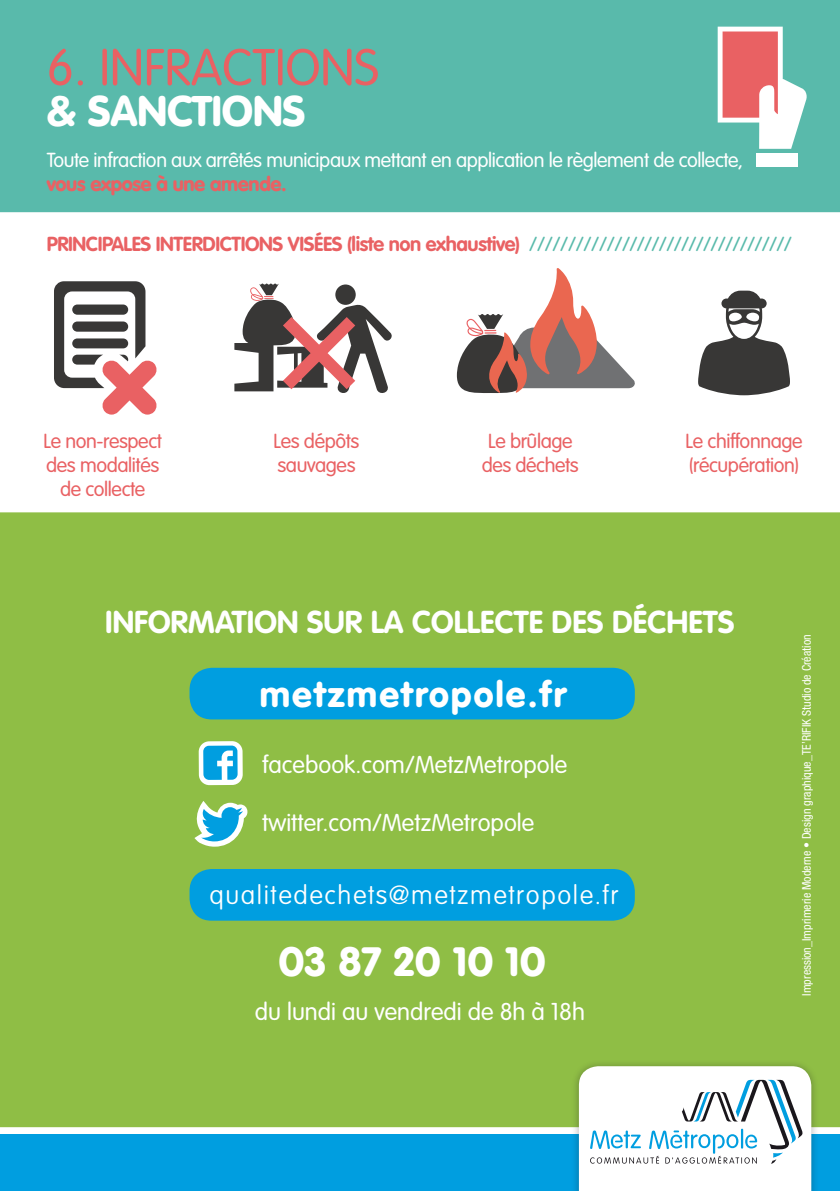
<style>
.page{position:relative;width:840px;height:1191px;background:#fff}
.page>*{position:absolute;margin:0;border:0;box-sizing:border-box;transform-origin:0 0}
.t1{font:300 50.8px "VAG Rounded";color:#e96163}
.t2{font:900 42.2px "VAG Rounded";color:#fff}
.t3{font:900 40.4px "VAG Rounded";letter-spacing:.02em;color:#fff}
.t4{font:900 35.6px "VAG Rounded";letter-spacing:.06em;color:#fff}
.t5{font:700 31.2px "VAG Rounded";color:#fff}
.t6{font:100 26px "VAG Rounded";letter-spacing:.06em;color:#fff}
.t7{font:300 24px "VAG Rounded";color:#fff}
.t8{font:300 20px "VAG Rounded";letter-spacing:-.02em;color:#e96163}
.t9{font:700 20px "VAG Rounded";letter-spacing:-.02em;color:#e96163}
.t10{font:300 20px "VAG Rounded";letter-spacing:-.02em;color:#fff}
.t11{font:900 20px "VAG Rounded";letter-spacing:-.02em;color:#e96163}
.t12{font:condensed 12px "Helvetica Neue LT Std";color:#fff}
.s1{font-weight:300;color:#59baab}
</style>
<div class="page">
<div style="left:0;top:1134px;width:839px;height:57px;background:#009ee0"></div>
<div style="left:0;top:0;width:839px;height:212px;background:#59baab"></div>
<div style="left:0;top:512px;width:839px;height:615px;background:#8fbe45"></div>
<svg style="left:717px;top:27px;width:89px;height:122px"></svg>
<div style="left:755px;top:153px;width:41px;height:14px;background:#fff"></div>
<div style="left:571px;top:1058px;width:247px;height:133px;background:#1a171c;opacity:.3"></div>
<svg style="left:578px;top:1066px;width:232px;height:125px"></svg>
<svg style="left:54px;top:281px;width:103px;height:133px"></svg>
<svg style="left:234px;top:283px;width:158px;height:110px"></svg>
<svg style="left:456px;top:268px;width:178px;height:125px"></svg>
<svg style="left:698px;top:291px;width:91px;height:104px"></svg>
<div style="left:189px;top:869px;width:445px;height:51px;background:#009ee0;border-radius:22px"></div>
<div style="left:189px;top:668px;width:445px;height:51px;background:#009ee0;border-radius:22px"></div>
<div style="left:198px;top:741px;width:44px;height:44px;background:#fff;border-radius:11px"></div>
<svg style="left:203px;top:745px;width:34px;height:35px"></svg>
<svg style="left:189px;top:801px;width:58px;height:45px"></svg>
<p class="t1" style="left:47px;top:38px;width:333px">6. INFRACTIONS</p>
<p class="t2" style="left:47px;top:86px;width:260px">&amp; SANCTIONS</p>
<p class="t10" style="left:47px;top:149px;width:697px">Toute infraction aux arrêtés municipaux mettant en application le règlement de collecte,</p>
<p class="t11" style="left:47px;top:172px;width:241px">vous expose à une amende.</p>
<p class="t9" style="left:47px;top:232px;width:746px">PRINCIPALES INTERDICTIONS VISÉES (liste non exhaustive) <span class="s1">///////////////////////////////////</span></p>
<p class="t8" style="left:43px;top:429px;width:120px">Le non-respect</p>
<p class="t8" style="left:46px;top:453px;width:114px">des modalités</p>
<p class="t8" style="left:60px;top:477px;width:87px">de collecte</p>
<p class="t8" style="left:273px;top:429px;width:87px">Les dépôts</p>
<p class="t8" style="left:277px;top:453px;width:79px">sauvages</p>
<p class="t8" style="left:487px;top:429px;width:86px">Le brûlage</p>
<p class="t8" style="left:481px;top:453px;width:99px">des déchets</p>
<p class="t8" style="left:685px;top:429px;width:118px">Le chiffonnage</p>
<p class="t8" style="left:688px;top:453px;width:112px">(récupération)</p>
<p class="t5" style="left:105px;top:604px;width:630px">INFORMATION SUR LA COLLECTE DES DÉCHETS</p>
<p class="t4" style="left:260px;top:672px;width:308px">metzmetropole.fr</p>
<p class="t7" style="left:262px;top:751px;width:306px">facebook.com/MetzMetropole</p>
<p class="t7" style="left:262px;top:809px;width:273px">twitter.com/MetzMetropole</p>
<p class="t6" style="left:209px;top:879px;width:410px">qualitedechets@metzmetropole.fr</p>
<p class="t3" style="left:278px;top:937px;width:268px">03 87 20 10 10</p>
<p class="t7" style="left:255px;top:997px;width:331px">du lundi au vendredi de 8h à 18h</p>
<p class="t12" style="left:799px;top:995px;width:363px;rotate:-90deg">Impression_Imprimerie Moderne • Design graphique_TE’RIFIK Studio de Création</p>
</div>
